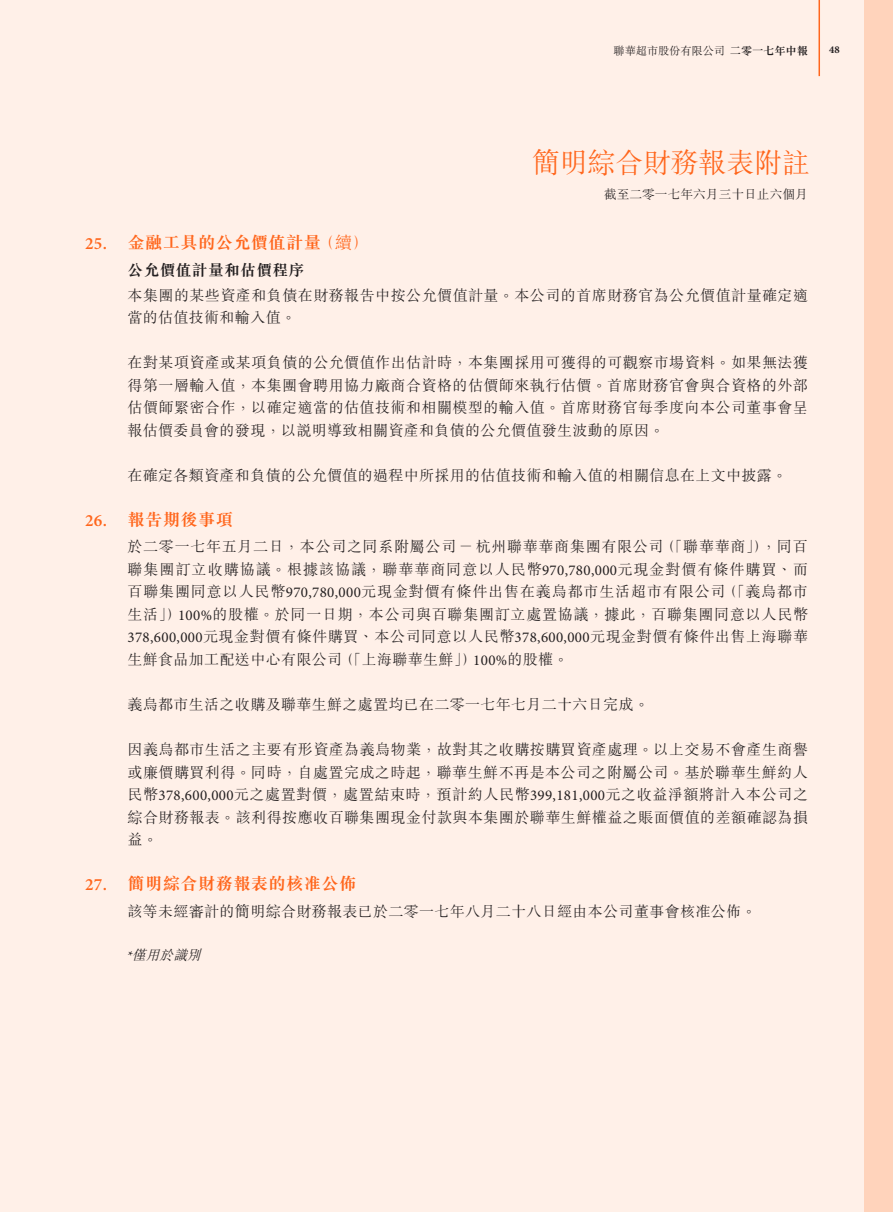
<style>
.page{position:relative;width:893px;height:1212px;background:#fff0e8}
.page>*{position:absolute;margin:0;border:0;box-sizing:border-box;transform-origin:0 0}
.t1{font:300 27.75px "M Sung HK";color:#ff661c}
.t2{font:700 17.25px "M Sung HK";letter-spacing:.02em;color:#ff661c}
.t3{font:600 17.25px "Minion Pro";color:#ff661c}
.t4{font:300 17.25px "M Sung HK";color:#ff661c}
.t5{font:700 15.75px "M Sung HK";letter-spacing:.02em;color:#231f20}
.t6{font:300 15px/22.5px "M Sung HK";letter-spacing:.03em;color:#231f20}
.t7{font:300 15px/22.5px "M Sung HK";letter-spacing:.06em;color:#231f20}
.t8{font:300 15px "M Sung HK";letter-spacing:.07em;color:#231f20}
.t9{font:15px "Minion Pro";color:#231f20}
.t10{font:italic 300 13.5px "M Sung HK";color:#231f20}
.t11{font:italic 13.5px "Minion Pro";color:#231f20}
.t12{font:300 12.75px "M Sung HK";color:#231f20}
.t13{font:300 11.25px "M Sung HK";letter-spacing:-.01em;color:#231f20}
.t14{font:700 10.5px "Minion Pro";color:#231f20}
.s1{font-weight:700}
.s2{font-family:"Minion Pro";font-weight:400}
.s3{font-family:"M Sung HK";font-weight:300}
</style>
<div class="page">
<div style="left:864px;top:0;width:29px;height:1212px;background:#ffd3bb"></div>
<hr style="left:818px;top:0;width:2px;height:76px;background:#ff661c">
<p class="t13" style="left:614px;top:43px;width:196px">聯華超市股份有限公司<span class="s1">二零一七年中報</span></p>
<p class="t14" style="left:829px;top:43px;width:12px">48</p>
<p class="t3" style="left:85px;top:232px;width:23px">25.</p>
<p class="t3" style="left:85px;top:508px;width:23px">26.</p>
<p class="t3" style="left:85px;top:872px;width:23px">27.</p>
<h1 class="t1" style="left:532px;top:144px;width:279px">簡明綜合財務報表附註</h1>
<p class="t2" style="left:128px;top:231px;width:195px">金融工具的公允價值計量</p>
<p class="t4" style="left:317px;top:231px;width:54px">（續(</p>
<p class="t12" style="left:604px;top:185px;width:205px">截至二零一七年六月三十日止六個月</p>
<p class="t5" style="left:128px;top:259px;width:178px">公允價值計量和估價程序</p>
<p class="t6" style="left:128px;top:283px;width:682px">本集團的某些資產和負債在財務報告中按公允價值計量。本公司的首席財務官為公允價值計量確定適當的估值技術和輸入值。</p>
<p class="t6" style="left:128px;top:351px;width:682px;text-align:justify">在對某項資產或某項負債的公允價值作出估計時，本集團採用可獲得的可觀察市場資料。如果無法獲得第一層輸入值，本集團會聘用協力廠商合資格的估價師來執行估價。首席財務官會與合資格的外部估價師緊密合作，以確定適當的估值技術和相關模型的輸入值。首席財務官每季度向本公司董事會呈報估價委員會的發現，以說明導致相關資產和負債的公允價值發生波動的原因。</p>
<p class="t6" style="left:128px;top:463px;width:661px">在確定各類資產和負債的公允價值的過程中所採用的估值技術和輸入值的相關信息在上文中披露。</p>
<p class="t2" style="left:128px;top:507px;width:107px">報告期後事項</p>
<p class="t6" style="left:128px;top:535px;width:537px">於二零一七年五月二日，本公司之同系附屬公司－杭州聯華華商集團有限公司</p>
<p class="t8" style="left:128px;top:559px;width:682px">聯集團訂立收購協議。根據該協議，聯華華商同意以人民幣<span class="s2">970,780,000</span>元現金對價有條件購買、而</p>
<p class="t6" style="left:722px;top:580px;width:87px">（「義烏都市</p>
<p class="t6" style="left:660px;top:535px;width:110px">（「聯華華商」）</p>
<p class="t6" style="left:761px;top:535px;width:48px">，同百</p>
<p class="t7" style="left:178px;top:580px;width:631px;text-indent:-51px">百聯集團同意以人民幣<span class="s2">970,780,000</span>元現金對價有條件出售在義烏都市生活超市有限公司<br><span class="s2">100%</span>的股權。於同一日期，本公司與百聯集團訂立處置協議，據此，百聯集團同意以人民幣</p>
<p class="t6" style="left:128px;top:602px;width:682px">生活」）<br><span class="s2">378,600,000</span>元現金對價有條件購買、本公司同意以人民幣<span class="s2">378,600,000</span>元現金對價有條件出售上海聯華</p>
<p class="t9" style="left:473px;top:650px;width:97px">100%<span class="s3">的股權。</span></p>
<p class="t6" style="left:128px;top:647px;width:216px">生鮮食品加工配送中心有限公司</p>
<p class="t6" style="left:128px;top:692px;width:523px">義烏都市生活之收購及聯華生鮮之處置均已在二零一七年七月二十六日完成。</p>
<p class="t6" style="left:128px;top:737px;width:682px;text-align:justify">因義烏都市生活之主要有形資產為義烏物業，故對其之收購按購買資產處理。以上交易不會產生商譽或廉價購買利得。同時，自處置完成之時起，聯華生鮮不再是本公司之附屬公司。基於聯華生鮮約人民幣<span class="s2">378,600,000</span>元之處置對價，處置結束時，預計約人民幣<span class="s2">399,181,000</span>元之收益淨額將計入本公司之綜合財務報表。該利得按應收百聯集團現金付款與本集團於聯華生鮮權益之賬面價值的差額確認為損益。</p>
<p class="t2" style="left:128px;top:872px;width:230px">簡明綜合財務報表的核准公佈</p>
<p class="t6" style="left:339px;top:647px;width:140px">（「上海聯華生鮮」）</p>
<p class="t6" style="left:128px;top:899px;width:630px">該等未經審計的簡明綜合財務報表已於二零一七年八月二十八日經由本公司董事會核准公佈。</p>
<p class="t10" style="left:132px;top:946px;width:75px">僅用於識別</p>
<p class="t11" style="left:126px;top:947px;width:12px">*</p>
</div>
